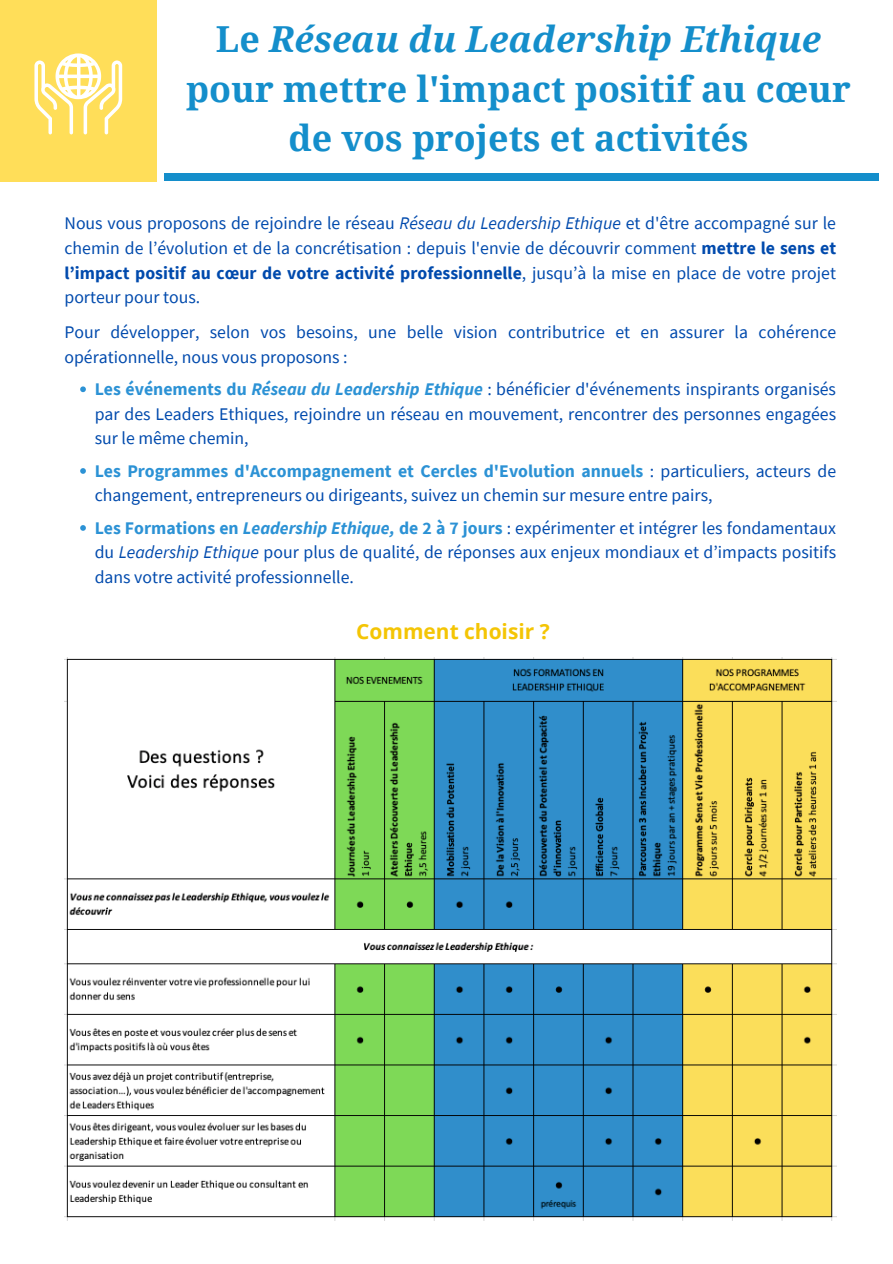
<style>
.page{position:relative;width:893px;height:1264px;background:#fff}
.page>*{position:absolute;margin:0;border:0;box-sizing:border-box;transform-origin:0 0}
.t1{font:700 35.85px/49.5px "Droid Serif";color:#148ecb;text-align:center}
.t2{font:700 20.85px "Open Sans";color:#f4c505}
.t3{font:17.7px/24.8px "Source Sans Pro";color:#004aad;text-align:justify}
.s1{font-style:italic}
.s2{font-weight:700}
.s3{font-weight:700;color:#2c92d5}
.s4{font-weight:700;font-style:italic;color:#2c92d5}
</style>
<div class="page">
<div style="left:0;top:0;width:156px;height:182px;background:#ffde59"></div>
<svg style="left:34px;top:53px;width:88px;height:81px"></svg>
<div style="left:164px;top:174px;width:714px;height:6px;background:#148ecb"></div>
<img style="left:64px;top:657px;width:772px;height:563px">
<svg style="left:80px;top:386px;width:6px;height:6px"></svg>
<svg style="left:80px;top:468px;width:6px;height:6px"></svg>
<svg style="left:80px;top:525px;width:6px;height:6px"></svg>
<h1 class="t1" style="left:186px;top:15px;width:666px">Le <span class="s1">Réseau du Leadership Ethique </span>pour mettre l'impact positif au cœur de vos projets et activités</h1>
<p class="t3" style="left:64px;top:211px;width:773px">Nous vous proposons de rejoindre le réseau <span class="s1">Réseau du Leadership Ethique</span> et d'être accompagné sur le chemin de l’évolution et de la concrétisation : depuis l'envie de découvrir comment <span class="s2">mettre le sens et l’impact positif au cœur de votre activité professionnelle</span>, jusqu’à la mise en place de votre projet porteur pour tous.</p>
<p class="t3" style="left:64px;top:319px;width:773px">Pour développer, selon vos besoins, une belle vision contributrice et en assurer la cohérence opérationnelle, nous vous proposons :</p>
<p class="t3" style="left:95px;top:376px;width:742px"><span class="s3">Les événements du</span> <span class="s4">Réseau du Leadership Ethique</span> : bénéficier d'événements inspirants organisés par des Leaders Ethiques, rejoindre un réseau en mouvement, rencontrer des personnes engagées sur le même chemin,</p>
<p class="t3" style="left:95px;top:458px;width:743px"><span class="s3">Les Programmes d'Accompagnement et Cercles d'Evolution annuels</span> : particuliers, acteurs de changement, entrepreneurs ou dirigeants, suivez un chemin sur mesure entre pairs,</p>
<p class="t3" style="left:95px;top:515px;width:743px"><span class="s3">Les Formations en</span> <span class="s4">Leadership Ethique,</span> <span class="s3">de 2 à 7 jours</span> : expérimenter et intégrer les fondamentaux du <span class="s1">Leadership Ethique</span> pour plus de qualité, de réponses aux enjeux mondiaux et d’impacts positifs dans votre activité professionnelle.</p>
<p class="t2" style="left:356px;top:616px;width:195px">Comment choisir ?</p>
</div>
